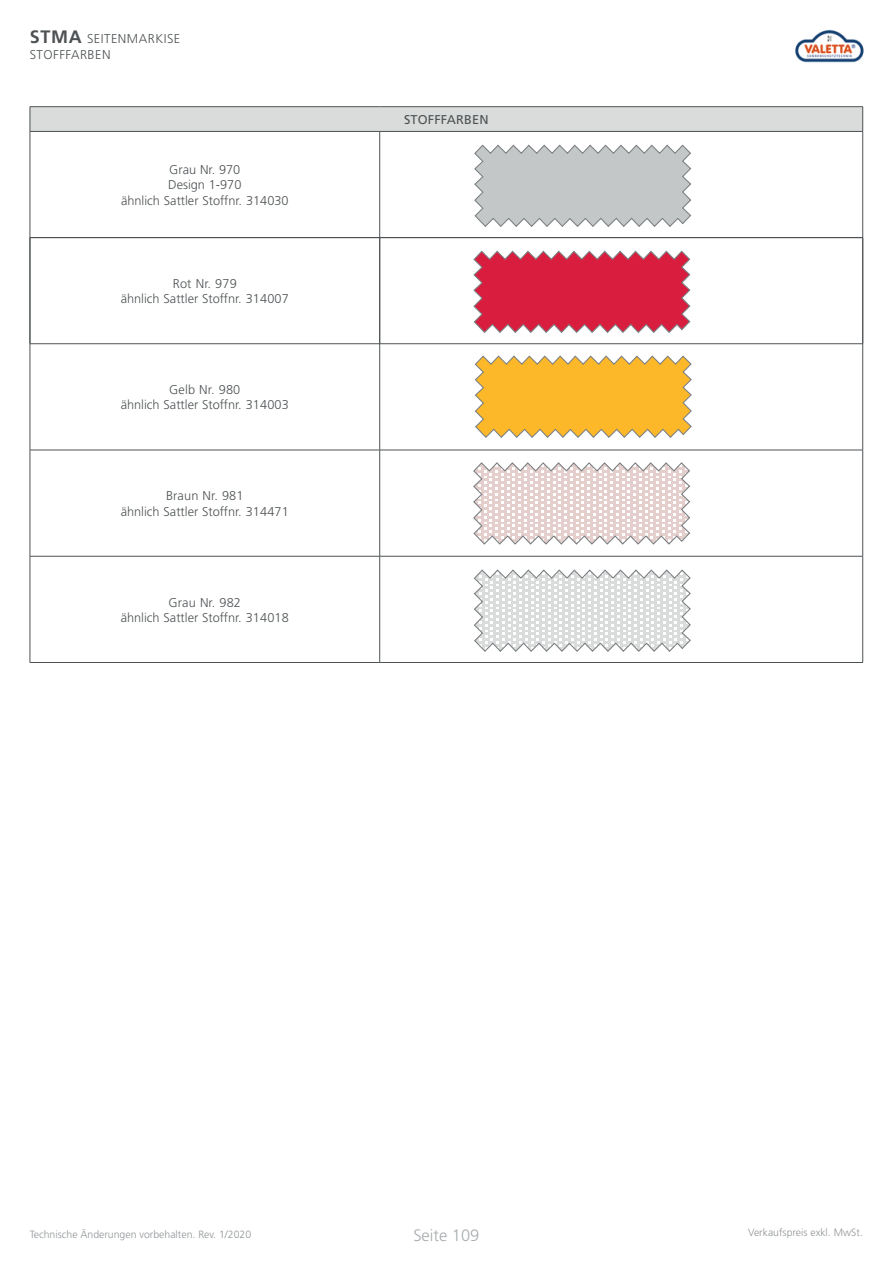
<style>
.page{position:relative;width:893px;height:1263px;background:#fff}
.page>*{position:absolute;margin:0;border:0;box-sizing:border-box;transform-origin:0 0}
.t1{font:300 16.5px "Frutiger";color:#a6abad}
.t2{font:300 12.75px/15.3px "Frutiger";color:#4e5254;text-align:center}
.t3{font:300 12.75px/15.3px "Frutiger";letter-spacing:.04em;color:#4e5254}
.t4{font:12.75px "Frutiger";letter-spacing:.01em;color:#4e5254}
.t5{font:300 10.5px "Frutiger";color:#909497}
.s1{font-weight:700;font-size:18px}
</style>
<div class="page">
<img style="left:795px;top:29px;width:69px;height:34px">
<div style="left:30px;top:107px;width:833px;height:24px;background:#d9dcdb"></div>
<svg style="left:30px;top:107px;width:1px;height:24px"></svg>
<hr style="left:30px;top:106px;width:350px;height:1px;background:#4e5254">
<hr style="left:380px;top:106px;width:483px;height:1px;background:#4e5254">
<svg style="left:862px;top:107px;width:1px;height:24px"></svg>
<hr style="left:30px;top:132px;width:1px;height:106px;background:#4e5254">
<hr style="left:30px;top:131px;width:350px;height:1px;background:#4e5254">
<hr style="left:380px;top:131px;width:483px;height:1px;background:#4e5254">
<hr style="left:379px;top:132px;width:1px;height:106px;background:#4e5254">
<hr style="left:862px;top:132px;width:1px;height:106px;background:#4e5254">
<hr style="left:30px;top:238px;width:1px;height:106px;background:#4e5254">
<hr style="left:30px;top:344px;width:1px;height:106px;background:#4e5254">
<hr style="left:30px;top:450px;width:1px;height:106px;background:#4e5254">
<hr style="left:30px;top:556px;width:1px;height:106px;background:#4e5254">
<hr style="left:30px;top:237px;width:350px;height:1px;background:#4e5254">
<hr style="left:30px;top:343px;width:350px;height:1px;background:#4e5254">
<hr style="left:30px;top:450px;width:350px;height:1px;background:#4e5254">
<hr style="left:30px;top:556px;width:350px;height:1px;background:#4e5254">
<hr style="left:30px;top:662px;width:350px;height:1px;background:#4e5254">
<hr style="left:379px;top:238px;width:1px;height:106px;background:#4e5254">
<hr style="left:379px;top:344px;width:1px;height:106px;background:#4e5254">
<hr style="left:379px;top:450px;width:1px;height:106px;background:#4e5254">
<hr style="left:379px;top:556px;width:1px;height:106px;background:#4e5254">
<hr style="left:862px;top:238px;width:1px;height:106px;background:#4e5254">
<hr style="left:862px;top:344px;width:1px;height:106px;background:#4e5254">
<hr style="left:862px;top:450px;width:1px;height:106px;background:#4e5254">
<hr style="left:862px;top:556px;width:1px;height:106px;background:#4e5254">
<hr style="left:380px;top:237px;width:483px;height:1px;background:#4e5254">
<hr style="left:380px;top:343px;width:483px;height:1px;background:#4e5254">
<hr style="left:380px;top:450px;width:483px;height:1px;background:#4e5254">
<hr style="left:380px;top:556px;width:483px;height:1px;background:#4e5254">
<hr style="left:380px;top:662px;width:483px;height:1px;background:#4e5254">
<svg style="left:474px;top:144px;width:218px;height:83px;background:#c8cbcc"></svg>
<svg style="left:473px;top:250px;width:218px;height:83px;background:#d8405b"></svg>
<svg style="left:474px;top:355px;width:218px;height:83px;background:#f6be49"></svg>
<svg style="left:473px;top:462px;width:218px;height:83px"></svg>
<svg style="left:473px;top:569px;width:218px;height:83px"></svg>
<p class="t3" style="left:30px;top:32px;width:152px"><span class="s1">STMA</span> SEITENMARKISE<br>STOFFFARBEN</p>
<p class="t2" style="left:121px;top:163px;width:169px">Grau Nr. 970<br>Design 1-970<br>ähnlich Sattler Stoffnr. 314030</p>
<p class="t2" style="left:121px;top:277px;width:170px">Rot Nr. 979<br>ähnlich Sattler Stoffnr. 314007</p>
<p class="t2" style="left:121px;top:383px;width:170px">Gelb Nr. 980<br>ähnlich Sattler Stoffnr. 314003</p>
<p class="t2" style="left:121px;top:489px;width:170px">Braun Nr. 981<br>ähnlich Sattler Stoffnr. 314471</p>
<p class="t2" style="left:121px;top:595px;width:170px">Grau Nr. 982<br>ähnlich Sattler Stoffnr. 314018</p>
<p class="t4" style="left:404px;top:114px;width:86px">STOFFFARBEN</p>
<p class="t5" style="left:30px;top:1230px;width:223px">Technische Änderungen vorbehalten. Rev. 1/2020</p>
<p class="t1" style="left:413px;top:1229px;width:67px">Seite 109</p>
<p class="t5" style="left:748px;top:1229px;width:116px">Verkaufspreis exkl. MwSt.</p>
</div>
